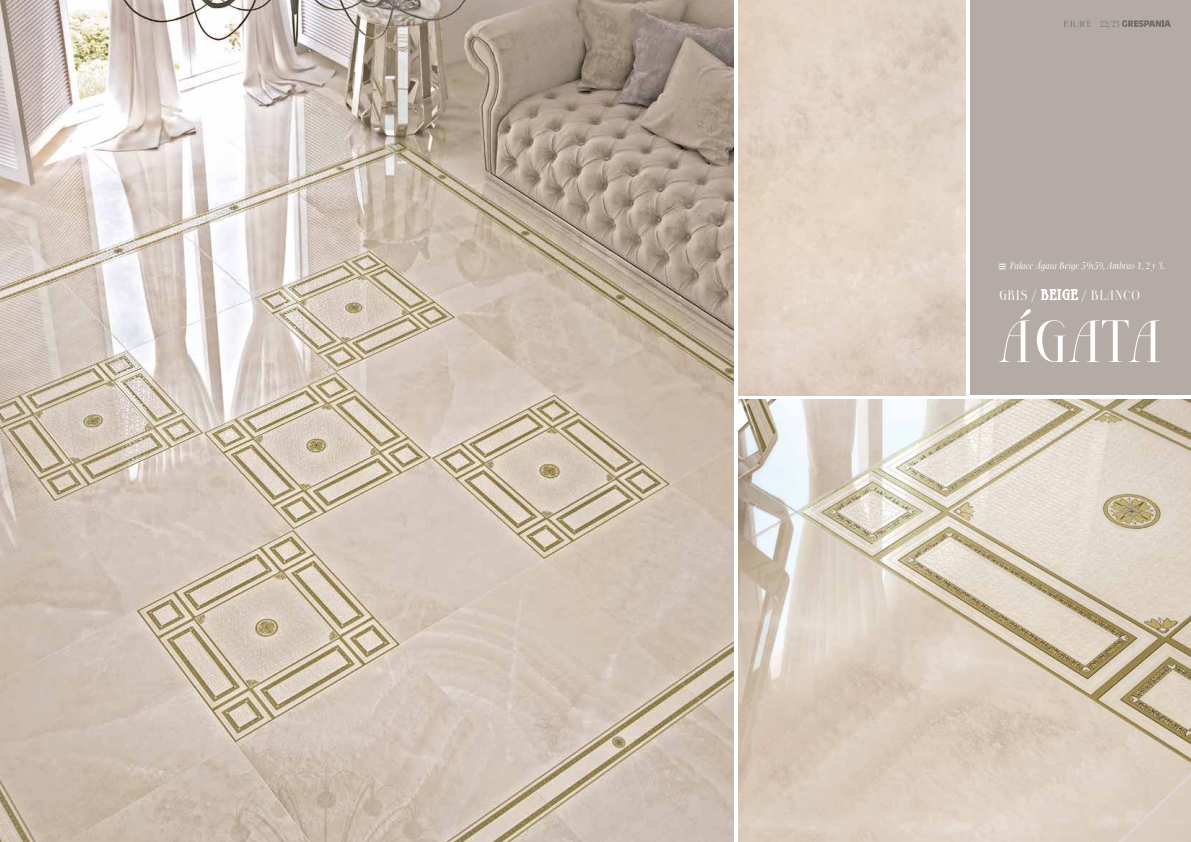
<style>
.page{position:relative;width:1191px;height:842px;background:#fff}
.page>*{position:absolute;margin:0;border:0;box-sizing:border-box;transform-origin:0 0}
.t1{font:300 60px "Boberia LL";color:#fff}
.t2{font:300 14px "Boberia LL";letter-spacing:.03em;color:#fff}
.t3{font:italic 300 10px "Boberia LL";color:#fff}
.t4{font:300 9px "Boberia LL";color:#6f6e62}
</style>
<div class="page">
<img style="left:0;top:0;width:734px;height:842px">
<img style="left:738px;top:400px;width:453px;height:442px">
<div style="left:969px;top:0;width:222px;height:395px;background:#b4aba6"></div>
<svg style="left:1041px;top:289px;width:37px;height:11px"></svg>
<svg style="left:998px;top:264px;width:7px;height:5px"></svg>
<svg style="left:1122px;top:20px;width:48px;height:7px"></svg>
<p class="t4" style="left:1063px;top:19px;width:58px">PALACE 22/23</p>
<p class="t3" style="left:1009px;top:260px;width:156px">Palace Ágata Beige 59x59, Ambras 1, 2 y 3.</p>
<h2 class="t2" style="left:998px;top:287px;width:40px">GRIS /</h2>
<h2 class="t2" style="left:1081px;top:287px;width:60px">/ BLANCO</h2>
<h1 class="t1" style="left:998px;top:309px;width:165px">ÁGATA</h1>
</div>
